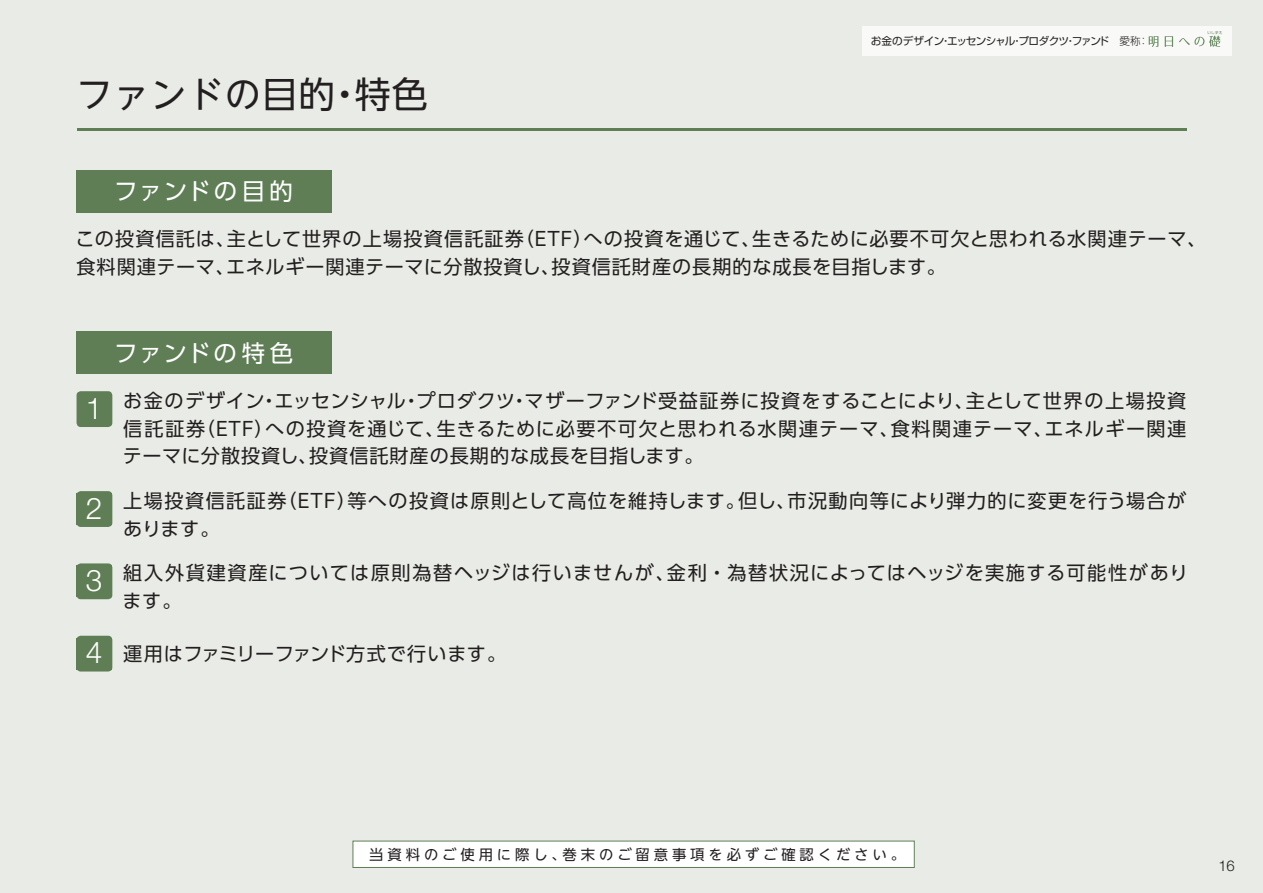
<style>
.page{position:relative;width:1263px;height:893px;background:#e9ece6}
.page>*{position:absolute;margin:0;border:0;box-sizing:border-box;transform-origin:0 0}
.t1{font:36.15px "UD Shin Go NT Pr 6 N";letter-spacing:.025em;color:#231f20}
.t2{font:300 29.85px "Helvetica Neue LT Std";color:#fff}
.t3{font:23.4px "UD Shin Go Pr 6 N";letter-spacing:.095em;color:#fff}
.t4{font:19.2px/27.6px "UD Shin Go Pr 6 N";letter-spacing:.05em;color:#231f20}
.t5{font:19.2px/27.6px "UD Shin Go Pr 6 N";letter-spacing:.075em;color:#231f20}
.t6{font:19.2px "UD Shin Go Pr 6 N";letter-spacing:.015em;color:#231f20}
.t7{font:300 14.85px "Helvetica Neue LT Std";color:#231f20}
.t8{font:14.4px "UD Shin Go NT Pr 6 N";letter-spacing:.27em;color:#231f20}
.t9{font:10.65px "Shin Go Pr 6 N";letter-spacing:-.06em;color:#231f20}
.t10{font:3.75px "Shin Go Pr 6 N";color:#5f7e56}
.s1{font-weight:300}
.s2{font-family:"Helvetica Neue LT Std";font-weight:300;font-size:29.85px;color:#fff}
</style>
<div class="page">
<div style="left:77px;top:332px;width:255px;height:42px;background:#5f7e56"></div>
<div style="left:77px;top:391px;width:35px;height:36px;background:#5f7e56;border-radius:4px"></div>
<div style="left:77px;top:491px;width:35px;height:36px;background:#5f7e56;border-radius:4px"></div>
<div style="left:77px;top:563px;width:35px;height:36px;background:#5f7e56;border-radius:4px"></div>
<div style="left:77px;top:170px;width:255px;height:43px;background:#5f7e56"></div>
<hr style="left:77px;top:128px;width:1109px;height:3px;background:#5f7e56">
<div style="left:77px;top:636px;width:35px;height:35px;background:#5f7e56;border-radius:4px"></div>
<div style="left:861px;top:26px;width:370px;height:30px;background:#f9faf8"></div>
<svg style="left:1149px;top:36px;width:9px;height:11px"></svg>
<svg style="left:1165px;top:36px;width:8px;height:11px"></svg>
<svg style="left:1179px;top:36px;width:41px;height:11px"></svg>
<div style="left:353px;top:841px;width:561px;height:26px;background:#fff"></div>
<div style="left:353px;top:841px;width:561px;height:27px;border:1px solid #5f7e56"></div>
<h1 class="t1" style="left:77px;top:65px;width:353px">ファンドの目的・特色</h1>
<p class="t9" style="left:871px;top:33px;width:279px">お金のデザイン・エッセンシャル・プロダクツ・ファンド　<span class="s1">愛称：</span></p>
<p class="t10" style="left:1207px;top:29px;width:17px">いしずえ</p>
<p class="t3" style="left:114px;top:172px;width:180px">ファンドの目的</p>
<p class="t4" style="left:76px;top:225px;width:1132px">この投資信託は、主として世界の上場投資信託証券（ETF）への投資を通じて、生きるために必要不可欠と思われる水関連テーマ、食料関連テーマ、エネルギー関連テーマに分散投資し、投資信託財産の長期的な成長を目指します。</p>
<h2 class="t2" style="left:86px;top:390px;width:18px">1</h2>
<h2 class="t2" style="left:86px;top:490px;width:18px">2</h2>
<h2 class="t2" style="left:86px;top:562px;width:18px">3</h2>
<p class="t3" style="left:114px;top:334px;width:181px">ファンドの特色</p>
<p class="t4" style="left:123px;top:386px;width:1065px;text-align:justify">お金のデザイン・エッセンシャル・プロダクツ・マザーファンド受益証券に投資をすることにより、主として世界の上場投資信託証券（ETF）への投資を通じて、生きるために必要不可欠と思われる水関連テーマ、食料関連テーマ、エネルギー関連テーマに分散投資し、投資信託財産の長期的な成長を目指します。</p>
<p class="t4" style="left:123px;top:486px;width:1064px">上場投資信託証券（ETF）等への投資は原則として高位を維持します。但し、市況動向等により弾力的に変更を行う場合があります。</p>
<p class="t5" style="left:123px;top:559px;width:1067px">組入外貨建資産については原則為替ヘッジは行いませんが、金利・為替状況によってはヘッジを実施する可能性があります。</p>
<p class="t6" style="left:86px;top:638px;width:422px"><span class="s2">4</span> 運用はファミリーファンド方式で行います。</p>
<p class="t8" style="left:369px;top:843px;width:537px">当資料のご使用に際し、巻末のご留意事項を必ずご確認ください。</p>
<p class="t7" style="left:1218px;top:857px;width:18px">16</p>
</div>
